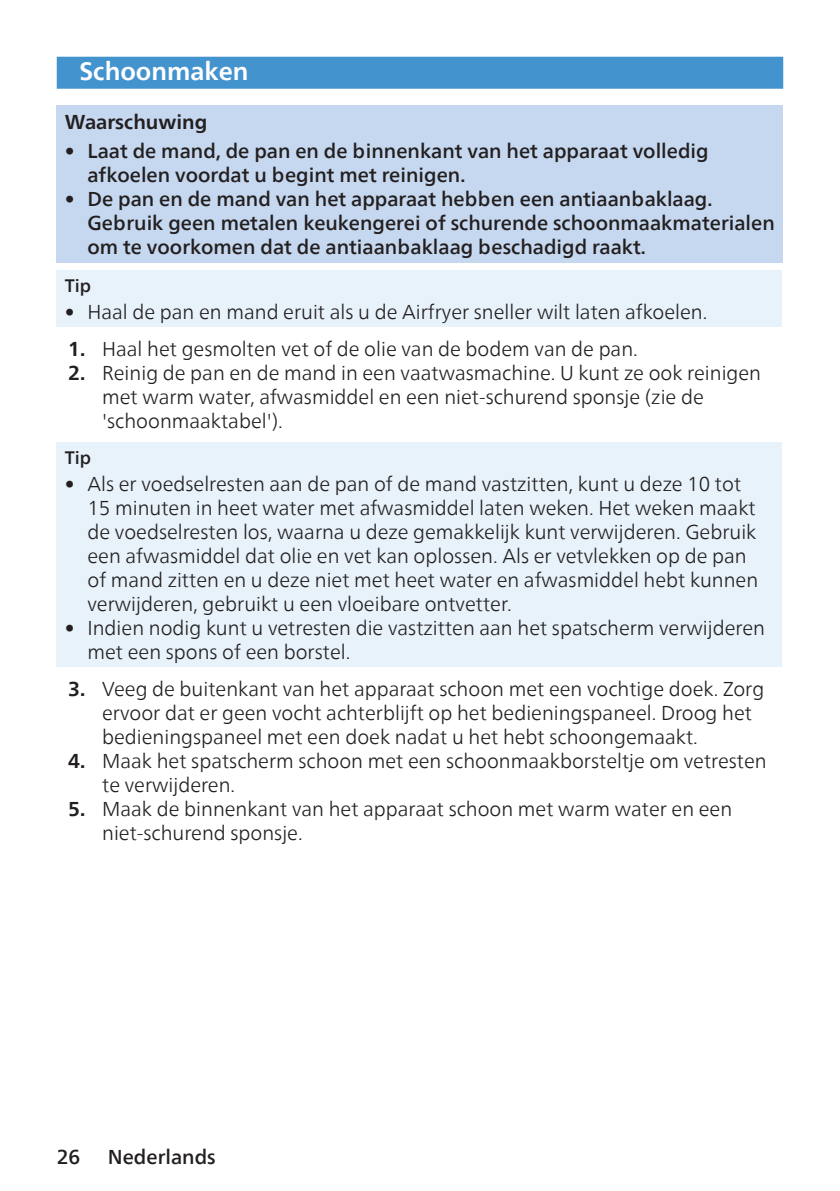
<style>
.page{position:relative;width:840px;height:1191px;background:#fff}
.page>*{position:absolute;margin:0;border:0;box-sizing:border-box;transform-origin:0 0}
.t1{font:700 25px "Neue Frutiger World";color:#fff}
.t2{font:300 20px/24px "Neue Frutiger World";color:#231f20}
.t3{font:500 20px/24px "Neue Frutiger World";color:#231f20}
.t4{font:700 20px "Neue Frutiger World";color:#231f20}
.t5{font:500 18px "Neue Frutiger World";color:#231f20}
.s1{font-weight:700}
</style>
<div class="page">
<div style="left:57px;top:57px;width:725px;height:32px;background:#4393cf"></div>
<div style="left:57px;top:105px;width:725px;height:157px;background:#c6d8ef"></div>
<div style="left:57px;top:270px;width:724px;height:57px;background:#e8f2fa"></div>
<div style="left:57px;top:442px;width:724px;height:225px;background:#e8f2fa"></div>
<p class="t1" style="left:79px;top:49px;width:170px">Schoonmaken</p>
<p class="t4" style="left:65px;top:104px;width:144px">Waarschuwing</p>
<p class="t3" style="left:87px;top:139px;width:622px;text-indent:-23px">• Laat de mand, de pan en de binnenkant van het apparaat volledig afkoelen voordat u begint met reinigen.</p>
<p class="t3" style="left:87px;top:187px;width:688px;text-indent:-23px">• De pan en de mand van het apparaat hebben een antiaanbaklaag.<br>Gebruik geen metalen keukengerei of schurende schoonmaakmaterialen om te voorkomen dat de antiaanbaklaag beschadigd raakt.</p>
<p class="t5" style="left:65px;top:271px;width:28px">Tip</p>
<p class="t2" style="left:65px;top:300px;width:644px">• Haal de pan en mand eruit als u de Airfryer sneller wilt laten afkoelen.</p>
<p class="t2" style="left:68px;top:337px;width:571px"><span class="s1">1.</span> Haal het gesmolten vet of de olie van de bodem van de pan.</p>
<p class="t2" style="left:102px;top:361px;width:660px;text-indent:-34px"><span class="s1">2.</span> Reinig de pan en de mand in een vaatwasmachine. U kunt ze ook reinigen met warm water, afwasmiddel en een niet-schurend sponsje (zie de 'schoonmaaktabel').</p>
<p class="t5" style="left:65px;top:442px;width:28px">Tip</p>
<p class="t2" style="left:87px;top:472px;width:672px;text-indent:-23px">• Als er voedselresten aan de pan of de mand vastzitten, kunt u deze 10 tot 15 minuten in heet water met afwasmiddel laten weken. Het weken maakt de voedselresten los, waarna u deze gemakkelijk kunt verwijderen. Gebruik een afwasmiddel dat olie en vet kan oplossen. Als er vetvlekken op de pan of mand zitten en u deze niet met heet water en afwasmiddel hebt kunnen verwijderen, gebruikt u een vloeibare ontvetter.</p>
<p class="t2" style="left:87px;top:616px;width:678px;text-indent:-23px">• Indien nodig kunt u vetresten die vastzitten aan het spatscherm verwijderen met een spons of een borstel.</p>
<p class="t2" style="left:102px;top:677px;width:663px;text-indent:-34px"><span class="s1">3.</span> Veeg de buitenkant van het apparaat schoon met een vochtige doek. Zorg ervoor dat er geen vocht achterblijft op het bedieningspaneel. Droog het bedieningspaneel met een doek nadat u het hebt schoongemaakt.</p>
<p class="t2" style="left:102px;top:749px;width:665px;text-indent:-34px"><span class="s1">4.</span> Maak het spatscherm schoon met een schoonmaakborsteltje om vetresten te verwijderen.</p>
<p class="t2" style="left:102px;top:797px;width:631px;text-indent:-34px"><span class="s1">5.</span> Maak de binnenkant van het apparaat schoon met warm water en een niet-schurend sponsje.</p>
<p class="t3" style="left:57px;top:1145px;width:25px">26</p>
<p class="t3" style="left:108px;top:1145px;width:109px">Nederlands</p>
</div>
